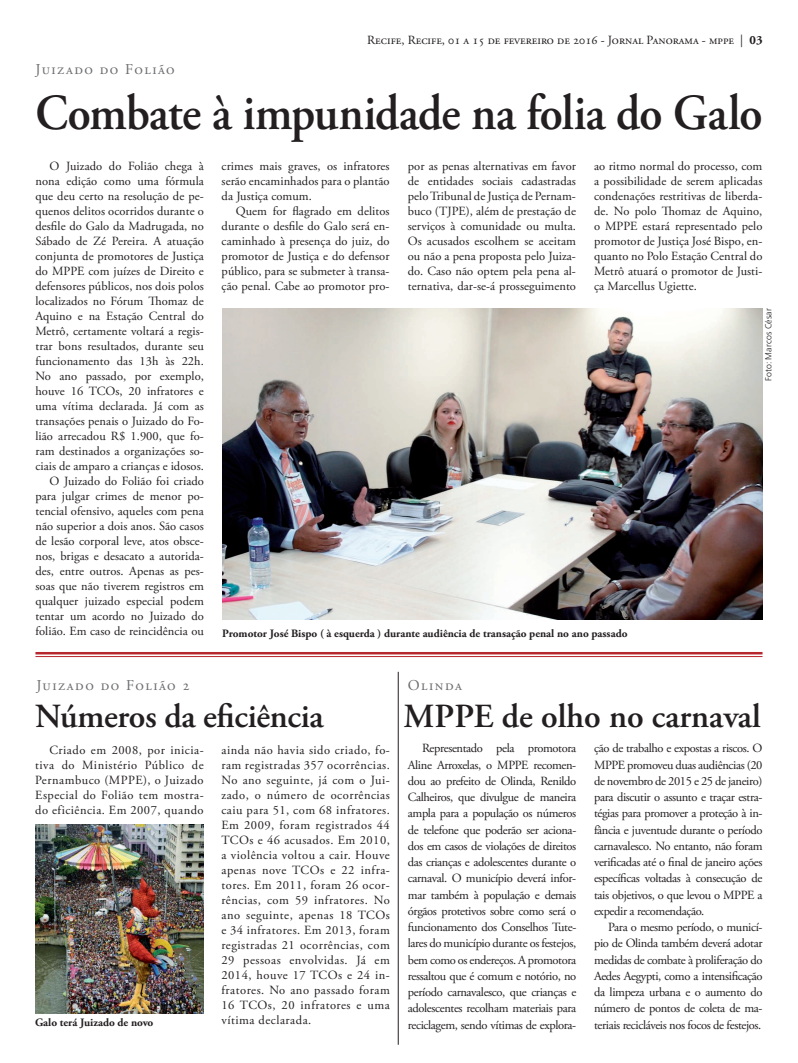
<style>
.page{position:relative;width:798px;height:1063px;background:#fff}
.page>*{position:absolute;margin:0;border:0;box-sizing:border-box;transform-origin:0 0}
.t1{font:600 50.38px "Adobe Garamond Pro";letter-spacing:-.015em;color:#231f20;scale:.93 1}
.t2{font:600 33.75px "Adobe Garamond Pro";letter-spacing:-.01em;color:#231f20}
.t3{font:15px "Adobe Garamond Pro";letter-spacing:.1em;color:#6c6d70}
.t4{font:12.5px/15px "Adobe Garamond Pro";color:#231f20;text-align:justify}
.t5{font:700 11.25px "Adobe Garamond Pro";color:#231f20}
.t6{font:300 8.75px "Frutiger LT Pro";letter-spacing:.01em;color:#231f20}
.s1{font-weight:700}
</style>
<div class="page">
<img style="left:222px;top:308px;width:540px;height:311px">
<hr style="left:398px;top:672px;width:1px;height:373px;background:#231f20">
<hr style="left:35px;top:652px;width:727px;height:2px;background:#b7282e">
<hr style="left:35px;top:656px;width:727px;height:1px;background:#b7282e">
<img style="left:35px;top:825px;width:168px;height:188px">
<p class="t3" style="left:35px;top:60px;width:141px">Juizado do Folião</p>
<p class="t4" style="left:367px;top:33px;width:396px">Recife, Recife, 01 a 15 de fevereiro de 2016 - Jornal Panorama - mppe | <span class="s1">03</span></p>
<h1 class="t1" style="left:35px;top:84px;width:782px">Combate à impunidade na folia do Galo</h1>
<p class="t4" style="left:35px;top:159px;width:170px;text-align:right">O Juizado do Folião chega à nona edição como uma fórmula que deu certo na resolução de pe&shy;quenos delitos ocorridos durante o desfile do Galo da Madrugada, no<br>Sábado de Zé Pereira. A atuação conjunta de promotores de Justiça do MPPE com juízes de Direito e defensores públicos, nos dois polos localizados no Fórum Thomaz de<br>Aquino e na Estação Central do<br>Metrô, certamente voltará a regis&shy;trar bons resultados, durante seu funcionamento das 13h às 22h.<br>No ano passado, por exemplo, houve 16 TCOs, 20 infratores e uma vítima declarada. Já com as transações penais o Juizado do Fo&shy;lião arrecadou R$ 1.900, que fo&shy;ram destinados a organizações so&shy;ciais de amparo a crianças e idosos.<br>O Juizado do Folião foi criado para julgar crimes de menor po&shy;tencial ofensivo, aqueles com pena não superior a dois anos. São casos de lesão corporal leve, atos obsce&shy;nos, brigas e desacato a autorida&shy;des, entre outros. Apenas as pes&shy;soas que não tiverem registros em qualquer juizado especial podem tentar um acordo no Juizado do folião. Em caso de reincidência ou</p>
<p class="t4" style="left:221px;top:159px;width:169px">crimes mais graves, os infratores serão encaminhados para o plantão da Justiça comum.</p>
<p class="t4" style="left:407px;top:159px;width:169px">por as penas alternativas em favor de entidades sociais cadastradas pelo Tribunal de Justiça de Pernam&shy;buco (TJPE), além de prestação de serviços à comunidade ou multa.<br>Os acusados escolhem se aceitam ou não a pena proposta pelo Juiza&shy;do. Caso não optem pela pena al&shy;ternativa, dar-se-á prosseguimento</p>
<p class="t4" style="left:594px;top:159px;width:170px">ao ritmo normal do processo, com a possibilidade de serem aplicadas condenações restritivas de liberda&shy;de. No polo Thomaz de Aquino, o MPPE estará representado pelo promotor de Justiça José Bispo, en&shy;quanto no Polo Estação Central do Metrô atuará o promotor de Justi&shy;ça Marcellus Ugiette.</p>
<p class="t4" style="left:221px;top:204px;width:169px;text-indent:14px">Quem for flagrado em delitos durante o desfile do Galo será en&shy;caminhado à presença do juiz, do promotor de Justiça e do defensor público, para se submeter à transa&shy;ção penal. Cabe ao promotor pro-</p>
<p class="t6" style="left:763px;top:381px;width:74px;rotate:-90deg">Foto: Marcos César</p>
<p class="t5" style="left:222px;top:627px;width:406px">Promotor José Bispo ( à esquerda ) durante audiência de transação penal no ano passado</p>
<p class="t3" style="left:36px;top:677px;width:155px">Juizado do Folião 2</p>
<p class="t3" style="left:407px;top:677px;width:56px">Olinda</p>
<h2 class="t2" style="left:35px;top:697px;width:290px">Números da eficiência</h2>
<h2 class="t2" style="left:403px;top:697px;width:359px">MPPE de olho no carnaval</h2>
<p class="t4" style="left:35px;top:743px;width:170px;text-indent:14px">Criado em 2008, por inicia&shy;tiva do Ministério Público de Pernambuco (MPPE), o Juizado Especial do Folião tem mostra&shy;do eficiência. Em 2007, quando</p>
<p class="t4" style="left:221px;top:743px;width:170px">ainda não havia sido criado, fo&shy;ram registradas 357 ocorrências.<br>No ano seguinte, já com o Jui&shy;zado, o número de ocorrências caiu para 51, com 68 infratores.<br>Em 2009, foram registrados 44<br>TCOs e 46 acusados. Em 2010, a violência voltou a cair. Houve apenas nove TCOs e 22 infra&shy;tores. Em 2011, foram 26 ocor&shy;rências, com 59 infratores. No ano seguinte, apenas 18 TCOs e 34 infratores. Em 2013, foram registradas 21 ocorrências, com 29 pessoas envolvidas. Já em 2014, houve 17 TCOs e 24 in&shy;fratores. No ano passado foram 16 TCOs, 20 infratores e uma vítima declarada.</p>
<p class="t5" style="left:35px;top:1016px;width:120px">Galo terá Juizado de novo</p>
<p class="t4" style="left:407px;top:741px;width:170px;line-height:16.2px;text-indent:14px">Representado pela promotora Aline Arroxelas, o MPPE recomen&shy;dou ao prefeito de Olinda, Renildo Calheiros, que divulgue de maneira ampla para a população os números de telefone que poderão ser aciona&shy;dos em casos de violações de direitos das crianças e adolescentes durante o carnaval. O município deverá infor&shy;mar também à população e demais órgãos protetivos sobre como será o funcionamento dos Conselhos Tute&shy;lares do município durante os festejos, bem como os endereços. A promotora ressaltou que é comum e notório, no período carnavalesco, que crianças e adolescentes recolham materiais para reciclagem, sendo vítimas de explora-</p>
<p class="t4" style="left:594px;top:741px;width:170px;line-height:16.2px">ção de trabalho e expostas a riscos. O MPPE promoveu duas audiências (20 de novembro de 2015 e 25 de janeiro) para discutir o assunto e traçar estra&shy;tégias para promover a proteção à in&shy;fância e juventude durante o período carnavalesco. No entanto, não foram verificadas até o final de janeiro ações específicas voltadas à consecução de tais objetivos, o que levou o MPPE a expedir a recomendação.</p>
<p class="t4" style="left:594px;top:919px;width:170px;line-height:16.2px;text-indent:14px">Para o mesmo período, o municí&shy;pio de Olinda também deverá adotar medidas de combate à proliferação do Aedes Aegypti, como a intensificação da limpeza urbana e o aumento do número de pontos de coleta de ma&shy;teriais recicláveis nos focos de festejos.</p>
</div>
